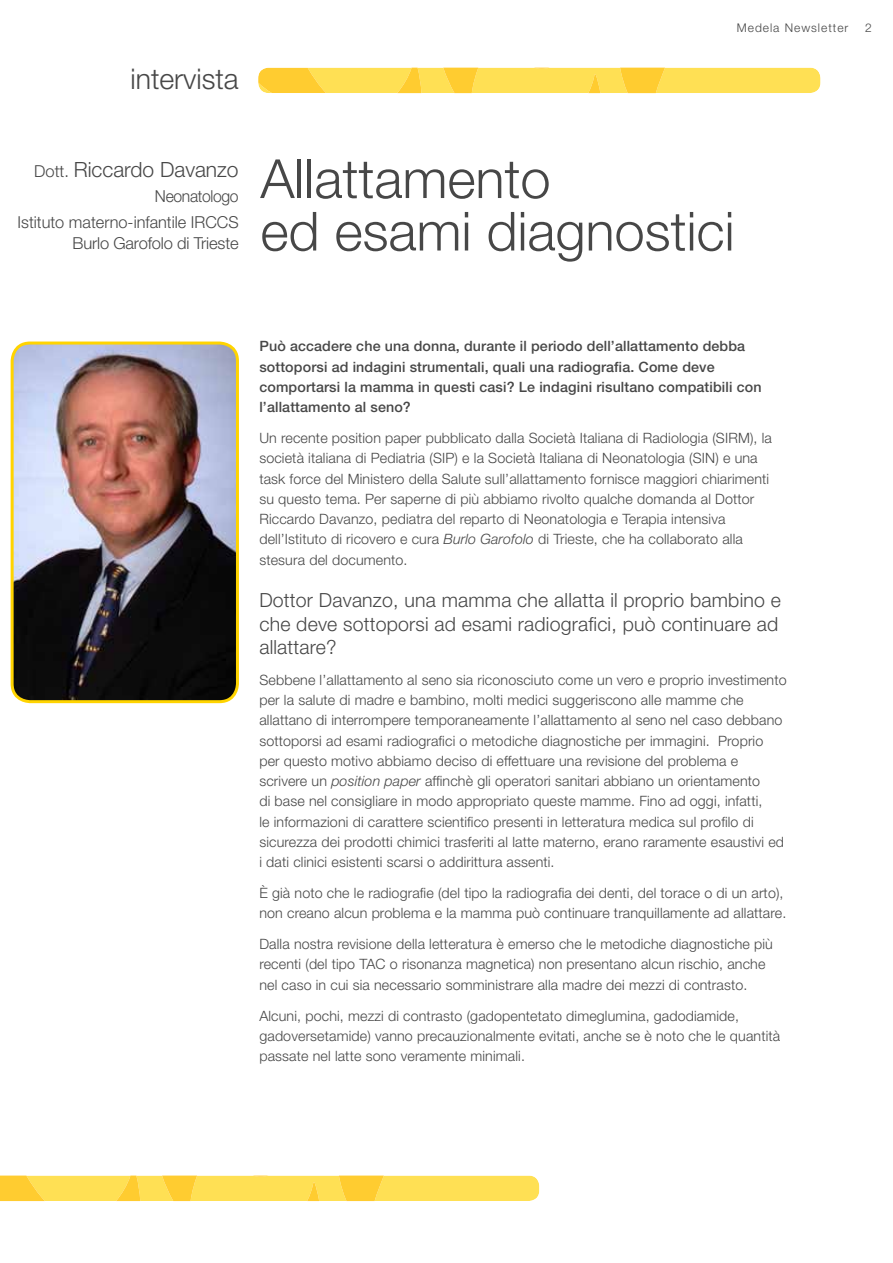
<style>
.page{position:relative;width:893px;height:1263px;background:#fff}
.page>*{position:absolute;margin:0;border:0;box-sizing:border-box;transform-origin:0 0}
.t1{font:300 54px/52.5px "Helvetica Neue LT Std";color:#474747}
.t2{font:300 28.5px "Helvetica Neue LT Std";color:#474747}
.t3{font:300 21px "Helvetica Neue LT Std";color:#474747}
.t4{font:300 19.5px/23.4px "Helvetica Neue LT Std";letter-spacing:.01em;color:#474747}
.t5{font:300 16.5px/25.2px "Helvetica Neue LT Std";letter-spacing:-.01em;color:#474747;text-align:right;scale:.95 1}
.t6{font:300 16.5px "Helvetica Neue LT Std";letter-spacing:-.01em;color:#474747}
.t7{font:300 14.25px/20.2px "Helvetica Neue LT Std";letter-spacing:.01em;color:#474747}
.t8{font:500 14.25px/20.2px "Helvetica Neue LT Std";letter-spacing:.01em;color:#474747}
.t9{font:300 12px "Helvetica Neue LT Std";letter-spacing:.08em;color:#474747}
.s1{font-size:16.5px}
.s2{font-style:italic}
</style>
<div class="page">
<svg style="left:258px;top:68px;width:562px;height:25px;background:#ffdb4c"></svg>
<svg style="left:0;top:1175px;width:539px;height:26px;background:#ffdc52"></svg>
<img style="left:12px;top:345px;width:223px;height:357px">
<div style="left:11px;top:341px;width:228px;height:362px;border:3px solid #ffd400;border-radius:18px"></div>
<h2 class="t2" style="left:130px;top:62px;width:110px">intervista</h2>
<p class="t9" style="left:737px;top:21px;width:113px">Medela Newsletter</p>
<p class="t9" style="left:865px;top:21px;width:8px">2</p>
<h3 class="t3" style="left:34px;top:157px;width:206px"><span class="s1">Dott.</span> Riccardo Davanzo</h3>
<p class="t5" style="left:18px;top:183px;width:234px">Neonatologo<br>Istituto materno-infantile IRCCS</p>
<p class="t6" style="left:73px;top:233px;width:168px">Burlo Garofolo di Trieste</p>
<h1 class="t1" style="left:260px;top:151px;width:476px">Allattamento<br>ed esami diagnostici</h1>
<p class="t8" style="left:259px;top:336px;width:504px">Può accadere che una donna, durante il periodo dell’allattamento debba sottoporsi ad indagini strumentali, quali una radiografia. Come deve comportarsi la mamma in questi casi? Le indagini risultano compatibili con l’allattamento al seno?</p>
<p class="t7" style="left:259px;top:428px;width:514px">Un recente position paper pubblicato dalla Società Italiana di Radiologia (SIRM), la società italiana di Pediatria (SIP) e la Società Italiana di Neonatologia (SIN) e una task force del Ministero della Salute sull’allattamento fornisce maggiori chiarimenti su questo tema. Per saperne di più abbiamo rivolto qualche domanda al Dottor Riccardo Davanzo, pediatra del reparto di Neonatologia e Terapia intensiva dell’Istituto di ricovero e cura <span class="s2">Burlo Garofolo</span> di Trieste, che ha collaborato alla stesura del documento.</p>
<h3 class="t4" style="left:259px;top:588px;width:523px">Dottor Davanzo, una mamma che allatta il proprio bambino e che deve sottoporsi ad esami radiografici, può continuare ad allattare?</h3>
<p class="t7" style="left:259px;top:669px;width:529px">Sebbene l’allattamento al seno sia riconosciuto come un vero e proprio investimento per la salute di madre e bambino, molti medici suggeriscono alle mamme che allattano di interrompere temporaneamente l’allattamento al seno nel caso debbano sottoporsi ad esami radiografici o metodiche diagnostiche per immagini. Proprio per questo motivo abbiamo deciso di effettuare una revisione del problema e scrivere un <span class="s2">position paper</span> affinchè gli operatori sanitari abbiano un orientamento<br>di base nel consigliare in modo appropriato queste mamme. Fino ad oggi, infatti,<br>le informazioni di carattere scientifico presenti in letteratura medica sul profilo di sicurezza dei prodotti chimici trasferiti al latte materno, erano raramente esaustivi ed i dati clinici esistenti scarsi o addirittura assenti.</p>
<p class="t7" style="left:259px;top:882px;width:528px">È già noto che le radiografie (del tipo la radiografia dei denti, del torace o di un arto), non creano alcun problema e la mamma può continuare tranquillamente ad allattare.</p>
<p class="t7" style="left:259px;top:934px;width:515px">Dalla nostra revisione della letteratura è emerso che le metodiche diagnostiche più recenti (del tipo TAC o risonanza magnetica) non presentano alcun rischio, anche nel caso in cui sia necessario somministrare alla madre dei mezzi di contrasto.</p>
<p class="t7" style="left:259px;top:1005px;width:522px">Alcuni, pochi, mezzi di contrasto (gadopentetato dimeglumina, gadodiamide, gadoversetamide) vanno precauzionalmente evitati, anche se è noto che le quantità passate nel latte sono veramente minimali.</p>
</div>
